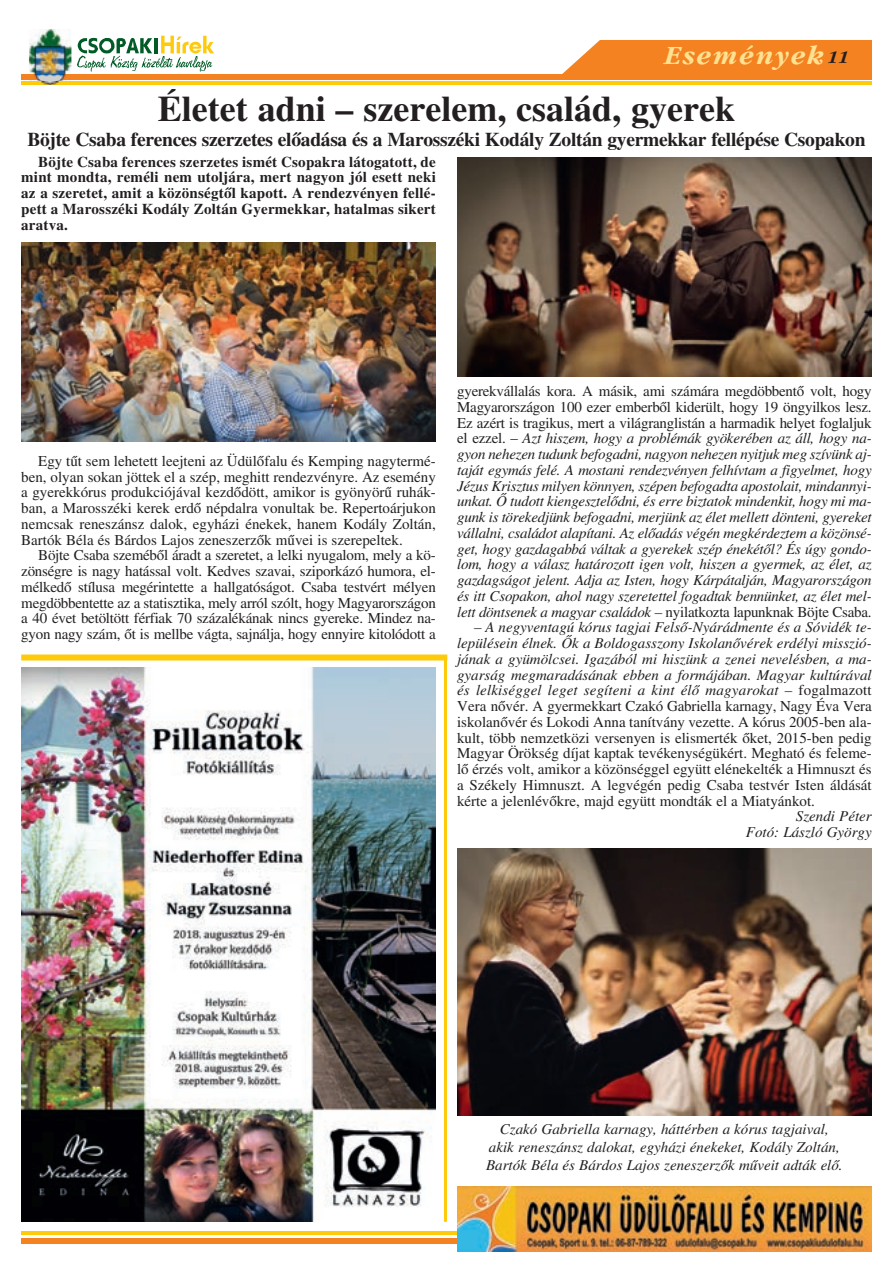
<style>
.page{position:relative;width:893px;height:1263px;background:#fff}
.page>*{position:absolute;margin:0;border:0;box-sizing:border-box;transform-origin:0 0}
.t1{font:36px "Hu Times Bold";color:#231f20}
.t2{font:italic 27px "Garamond HU Bold";letter-spacing:.07em;color:#ffe192}
.t3{font:19.5px "Hu Times Bold";letter-spacing:-.015em;color:#231f20}
.t4{font:15px/15.8px "Hu Times Roman";letter-spacing:-.015em;color:#231f20;text-align:justify}
.t5{font:15px/15.8px "Hu Times Italic";color:#231f20;text-align:justify}
.t6{font:15px/15.8px "Hu Times Bold";letter-spacing:.015em;color:#231f20;text-align:justify}
.s1{font-size:18px;color:#231f20}
.s2{font-family:"Hu Times Roman"}
.s3{font-family:"Hu Times Italic"}
</style>
<div class="page">
<hr style="left:21px;top:82px;width:851px;height:3px;background:#feca0a">
<div style="left:21px;top:74px;width:851px;height:5px;background:#f58220"></div>
<svg style="left:77px;top:36px;width:137px;height:36px"></svg>
<img style="left:29px;top:29px;width:42px;height:53px">
<img style="left:41px;top:82px;width:18px;height:3px">
<img style="left:29px;top:74px;width:42px;height:5px">
<div style="left:562px;top:40px;width:310px;height:34px;background:#f58220"></div>
<div style="left:21px;top:1238px;width:599px;height:5px;background:#f58220"></div>
<hr style="left:21px;top:1231px;width:599px;height:3px;background:#feca0a">
<img style="left:457px;top:1186px;width:415px;height:65px">
<div style="left:21px;top:654px;width:426px;height:6px;background:#feca0a"></div>
<img style="left:21px;top:667px;width:415px;height:555px">
<img style="left:21px;top:243px;width:415px;height:198px">
<img style="left:457px;top:157px;width:415px;height:220px">
<img style="left:457px;top:849px;width:415px;height:266px">
<hr style="left:444px;top:656px;width:3px;height:566px;background:#feca0a">
<h2 class="t2" style="left:665px;top:45px;width:185px">Események<span class="s1">11</span></h2>
<h1 class="t1" style="left:158px;top:96px;width:579px">Életet adni – szerelem, család, gyerek</h1>
<h3 class="t3" style="left:27px;top:133px;width:840px">Böjte Csaba ferences szerzetes elõadása és a Marosszéki Kodály Zoltán gyermekkar fellépése Csopakon</h3>
<p class="t6" style="left:21px;top:155px;width:416px;text-indent:17px">Böjte Csaba ferences szerzetes ismét Csopakra látogatott, de mint mondta, reméli nem utoljára, mert nagyon jól esett neki az a szeretet, amit a közönségtõl kapott. A rendezvényen fellé&shy;pett a Marosszéki Kodály Zoltán Gyermekkar, hatalmas sikert aratva.</p>
<p class="t4" style="left:21px;top:454px;width:416px;text-indent:17px">Egy tût sem lehetett leejteni az Üdülõfalu és Kemping nagytermé&shy;ben, olyan sokan jöttek el a szép, meghitt rendezvényre. Az esemény a gyerekkórus produkciójával kezdõdött, amikor is gyönyörû ruhák&shy;ban, a Marosszéki kerek erdõ népdalra vonultak be. Repertoárjukon nemcsak reneszánsz dalok, egyházi énekek, hanem Kodály Zoltán, Bartók Béla és Bárdos Lajos zeneszerzõk mûvei is szerepeltek.</p>
<p class="t4" style="left:21px;top:549px;width:416px;text-indent:17px">Böjte Csaba szemébõl áradt a szeretet, a lelki nyugalom, mely a kö&shy;zönségre is nagy hatással volt. Kedves szavai, sziporkázó humora, el&shy;mélkedõ stílusa megérintette a hallgatóságot. Csaba testvért mélyen megdöbbentette az a statisztika, mely arról szólt, hogy Magyarországon a 40 évet betöltött férfiak 70 százalékának nincs gyereke. Mindez na&shy;gyon nagy szám, õt is mellbe vágta, sajnálja, hogy ennyire kitolódott a</p>
<p class="t4" style="left:457px;top:384px;width:416px">gyerekvállalás kora. A másik, ami számára megdöbbentõ volt, hogy Magyarországon 100 ezer emberbõl kiderült, hogy 19 öngyilkos lesz.<br>Ez azért is tragikus, mert a világranglistán a harmadik helyet foglaljuk</p>
<p class="t5" style="left:457px;top:432px;width:416px"><span class="s2">el ezzel. –</span> Azt hiszem, hogy a problémák gyökerében az áll, hogy na&shy;gyon nehezen tudunk befogadni, nagyon nehezen nyitjuk meg szívünk aj&shy;taját egymás felé. A mostani rendezvényen felhívtam a figyelmet, hogy Jézus Krisztus milyen könnyen, szépen befogadta apostolait, mindannyi&shy;unkat. Õ tudott kiengesztelõdni, és erre biztatok mindenkit, hogy mi ma&shy;gunk is törekedjünk befogadni, merjünk az élet mellett dönteni, gyereket vállalni, családot alapítani. Az elõadás végén megkérdeztem a közönsé&shy;get, hogy gazdagabbá váltak a gyerekek szép énekétõl? És úgy gondo&shy;lom, hogy a válasz határozott igen volt, hiszen a gyermek, az élet, az gazdagságot jelent. Adja az Isten, hogy Kárpátalján, Magyarországon és itt Csopakon, ahol nagy szeretettel fogadtak bennünket, az élet mel-</p>
<p class="t4" style="left:457px;top:605px;width:416px"><span class="s3">lett döntsenek a magyar családok –</span> nyilatkozta lapunknak Böjte Csaba.</p>
<p class="t5" style="left:457px;top:621px;width:416px;text-indent:17px">– A negyventagú kórus tagjai Felsõ-Nyárádmente és a Sóvidék te&shy;lepülésein élnek. Õk a Boldogasszony Iskolanõvérek erdélyi misszió&shy;jának a gyümölcsei. Igazából mi hiszünk a zenei nevelésben, a ma&shy;gyarság megmaradásának ebben a formájában. Magyar kultúrával és lelkiséggel leget segíteni a kint élõ magyarokat – <span class="s2">fogalmazott</span></p>
<p class="t4" style="left:457px;top:699px;width:416px">Vera nõvér. A gyermekkart Czakó Gabriella karnagy, Nagy Éva Vera iskolanõvér és Lokodi Anna tanítvány vezette. A kórus 2005-ben ala&shy;kult, több nemzetközi versenyen is elismerték õket, 2015-ben pedig Magyar Örökség díjat kaptak tevékenységükért. Megható és feleme&shy;lõ érzés volt, amikor a közönséggel együtt elénekelték a Himnuszt és a Székely Himnuszt. A legvégén pedig Csaba testvér Isten áldását kérte a jelenlévõkre, majd együtt mondták el a Miatyánkot.</p>
<p class="t5" style="left:746px;top:810px;width:127px;text-align:right">Szendi Péter<br>Fotó: László György</p>
<p class="t5" style="left:486px;top:1121px;width:358px;line-height:18px;text-align:center">Czakó Gabriella karnagy, háttérben a kórus tagjaival, akik reneszánsz dalokat, egyházi énekeket, Kodály Zoltán,<br>Bartók Béla és Bárdos Lajos zeneszerzõk mûveit adták elõ.</p>
</div>
